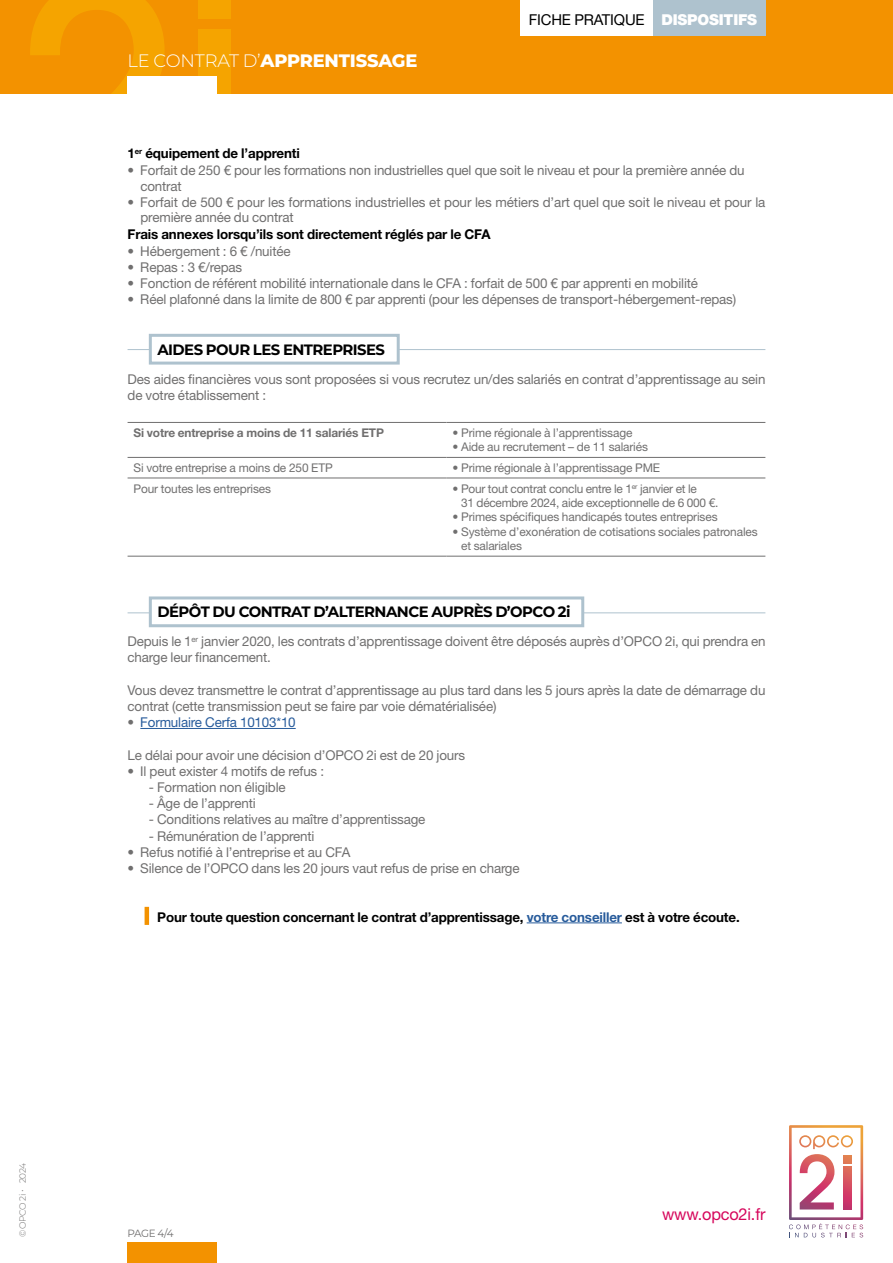
<style>
.page{position:relative;width:893px;height:1263px;background:#fff}
.page>*{position:absolute;margin:0;border:0;box-sizing:border-box;transform-origin:0 0}
.t1{font:800 18px "Montserrat";letter-spacing:-.01em;color:#fff}
.t2{font:16.5px "Helvetica Neue LT Std";letter-spacing:-.01em;color:#d6075c}
.t3{font:700 15px "Montserrat";letter-spacing:-.035em;color:#000}
.t4{font:15px "Helvetica Neue LT Std";letter-spacing:-.01em;color:#000}
.t5{font:13.5px/16.2px "Helvetica Neue LT Std";letter-spacing:-.01em;color:#706f6f}
.t6{font:700 13.5px "Helvetica Neue LT Std";letter-spacing:-.01em;color:#000}
.t7{font:13.5px "Helvetica Neue LT Std";letter-spacing:-.01em;color:#275b9b}
.t8{font:12px/14.4px "Helvetica Neue LT Std";letter-spacing:-.01em;color:#706f6f}
.t9{font:700 12px "Helvetica Neue LT Std";letter-spacing:-.01em;color:#706f6f}
.t10{font:10.5px "Montserrat";color:#706f6f}
.t11{font:300 9px "Montserrat";letter-spacing:-.035em;color:#706f6f}
.s1{font-weight:300}
.s2{font-weight:900;color:#fff}
.s3{font-family:"Arial"}
.s4{color:#706f6f}
.s5{color:#275b9b}
</style>
<div class="page">
<div style="left:0;top:0;width:893px;height:94px;background:#f39200"></div>
<div style="left:128px;top:77px;width:89px;height:23px;background:#fff"></div>
<svg style="left:30px;top:0;width:135px;height:94px"></svg>
<div style="left:198px;top:0;width:33px;height:19px;background:#f5a400"></div>
<svg style="left:198px;top:29px;width:33px;height:65px;fill:#f5a400"></svg>
<div style="left:128px;top:1243px;width:89px;height:20px;background:#f39200"></div>
<div style="left:520px;top:0;width:133px;height:35px;background:#fff"></div>
<div style="left:653px;top:0;width:112px;height:35px;background:#aec2ce"></div>
<svg style="left:789px;top:1125px;width:74px;height:112px"></svg>
<hr style="left:128px;top:612px;width:637px;height:1px;background:#aec2ce">
<svg style="left:147px;top:596px;width:439px;height:32px"></svg>
<hr style="left:128px;top:349px;width:637px;height:1px;background:#aec2ce">
<svg style="left:148px;top:333px;width:252px;height:32px"></svg>
<hr style="left:140px;top:728px;width:156px;height:1px;background:#275b9b">
<hr style="left:527px;top:922px;width:95px;height:1px;background:#275b9b">
<hr style="left:128px;top:422px;width:318px;height:1px;background:#706f6f">
<hr style="left:446px;top:422px;width:319px;height:1px;background:#706f6f">
<hr style="left:128px;top:457px;width:318px;height:1px;background:#706f6f">
<hr style="left:446px;top:457px;width:319px;height:1px;background:#706f6f">
<hr style="left:128px;top:478px;width:318px;height:1px;background:#706f6f">
<hr style="left:446px;top:478px;width:319px;height:1px;background:#706f6f">
<hr style="left:128px;top:556px;width:318px;height:1px;background:#706f6f">
<hr style="left:446px;top:556px;width:319px;height:1px;background:#706f6f">
<hr style="left:145px;top:907px;width:4px;height:18px;background:#f39200">
<p class="t11" style="left:16px;top:1237px;width:76px;rotate:-90deg">© OPCO 2i • 2024</p>
<h1 class="t1" style="left:128px;top:47px;width:291px"><span class="s1">LE CONTRAT D’</span>APPRENTISSAGE</h1>
<p class="t4" style="left:529px;top:10px;width:230px">FICHE PRATIQUE <span class="s2">DISPOSITIFS</span></p>
<p class="t6" style="left:128px;top:145px;width:174px">1<sup>er</sup> équipement de l’apprenti</p>
<p class="t5" style="left:140px;top:162px;width:606px;text-indent:-13px">• Forfait de 250 € pour les formations <span class="s3">non</span> industrielles quel que soit le niveau et pour la première année du contrat</p>
<p class="t5" style="left:140px;top:194px;width:627px;line-height:15.5px;text-indent:-13px">• Forfait de 500 € pour les formations industrielles et pour les métiers d’art quel que soit le niveau et pour la première année du contrat</p>
<p class="t6" style="left:128px;top:226px;width:364px">Frais annexes lorsqu’ils sont directement réglés par le CFA</p>
<p class="t5" style="left:128px;top:243px;width:165px">• Hébergement : 6 € /nuitée</p>
<p class="t5" style="left:128px;top:259px;width:116px">• Repas : 3 €/repas</p>
<p class="t5" style="left:128px;top:275px;width:572px">• Fonction de référent mobilité internationale dans le CFA : forfait de 500 € par apprenti en mobilité</p>
<p class="t5" style="left:128px;top:291px;width:610px">• Réel plafonné dans la limite de 800 € par apprenti (pour les dépenses de transport-hébergement-repas)</p>
<p class="t3" style="left:157px;top:339px;width:229px">AIDES POUR LES ENTREPRISES</p>
<p class="t5" style="left:128px;top:371px;width:639px">Des aides financières vous sont proposées si vous recrutez un/des salariés en contrat d’apprentissage au sein de votre établissement :</p>
<p class="t9" style="left:134px;top:425px;width:252px">Si votre entreprise a moins de 11 salariés ETP</p>
<p class="t8" style="left:452px;top:425px;width:181px">• Prime régionale à l’apprentissage</p>
<p class="t8" style="left:452px;top:440px;width:197px">• Aide au recrutement – de 11 salariés</p>
<p class="t8" style="left:134px;top:460px;width:201px">Si votre entreprise a moins de 250 ETP</p>
<p class="t8" style="left:452px;top:460px;width:209px">• Prime régionale à l’apprentissage PME</p>
<p class="t8" style="left:134px;top:481px;width:139px">Pour toutes les entreprises</p>
<p class="t8" style="left:461px;top:481px;width:259px;text-indent:-9px">• Pour tout contrat conclu entre le 1<sup>er</sup> janvier et le<br>31 décembre 2024, aide exceptionnelle de 6 000 €.</p>
<p class="t8" style="left:452px;top:510px;width:267px">• Primes spécifiques handicapés toutes entreprises</p>
<p class="t8" style="left:461px;top:524px;width:298px;text-indent:-9px">• Système d’exonération de cotisations sociales patronales et salariales</p>
<p class="t3" style="left:157px;top:601px;width:415px">DÉPÔT DU CONTRAT D’ALTERNANCE AUPRÈS D’OPCO 2i</p>
<p class="t5" style="left:128px;top:633px;width:639px">Depuis le 1<sup>er</sup> janvier 2020, les contrats d’apprentissage doivent être déposés auprès d’OPCO 2i, qui prendra en charge leur financement.</p>
<p class="t5" style="left:128px;top:682px;width:639px">Vous devez transmettre le contrat d’apprentissage au plus tard dans les 5 jours après la date de démarrage du contrat (cette transmission peut se faire par voie dématérialisée)</p>
<p class="t7" style="left:128px;top:714px;width:170px"><span class="s4">•</span> Formulaire Cerfa 10103*10</p>
<p class="t5" style="left:128px;top:746px;width:339px">Le délai pour avoir une décision d’OPCO 2i est de 20 jours</p>
<p class="t5" style="left:128px;top:763px;width:198px">• Il peut exister 4 motifs de refus :</p>
<p class="t5" style="left:149px;top:779px;width:138px">- Formation non éligible</p>
<p class="t5" style="left:149px;top:795px;width:108px">- Âge de l’apprenti</p>
<p class="t5" style="left:149px;top:811px;width:278px">- Conditions relatives au maître d’apprentissage</p>
<p class="t5" style="left:149px;top:827px;width:167px">- Rémunération de l’apprenti</p>
<p class="t5" style="left:128px;top:844px;width:224px">• Refus notifié à l’entreprise et au CFA</p>
<p class="t5" style="left:128px;top:860px;width:394px">• Silence de l’OPCO dans les 20 jours vaut refus de prise en charge</p>
<p class="t6" style="left:157px;top:908px;width:584px">Pour toute question concernant le contrat d’apprentissage, <span class="s5">votre conseiller</span> est à votre écoute.</p>
<p class="t10" style="left:128px;top:1226px;width:48px">PAGE 4/4</p>
<p class="t2" style="left:662px;top:1204px;width:105px">www.opco2i.fr</p>
</div>
